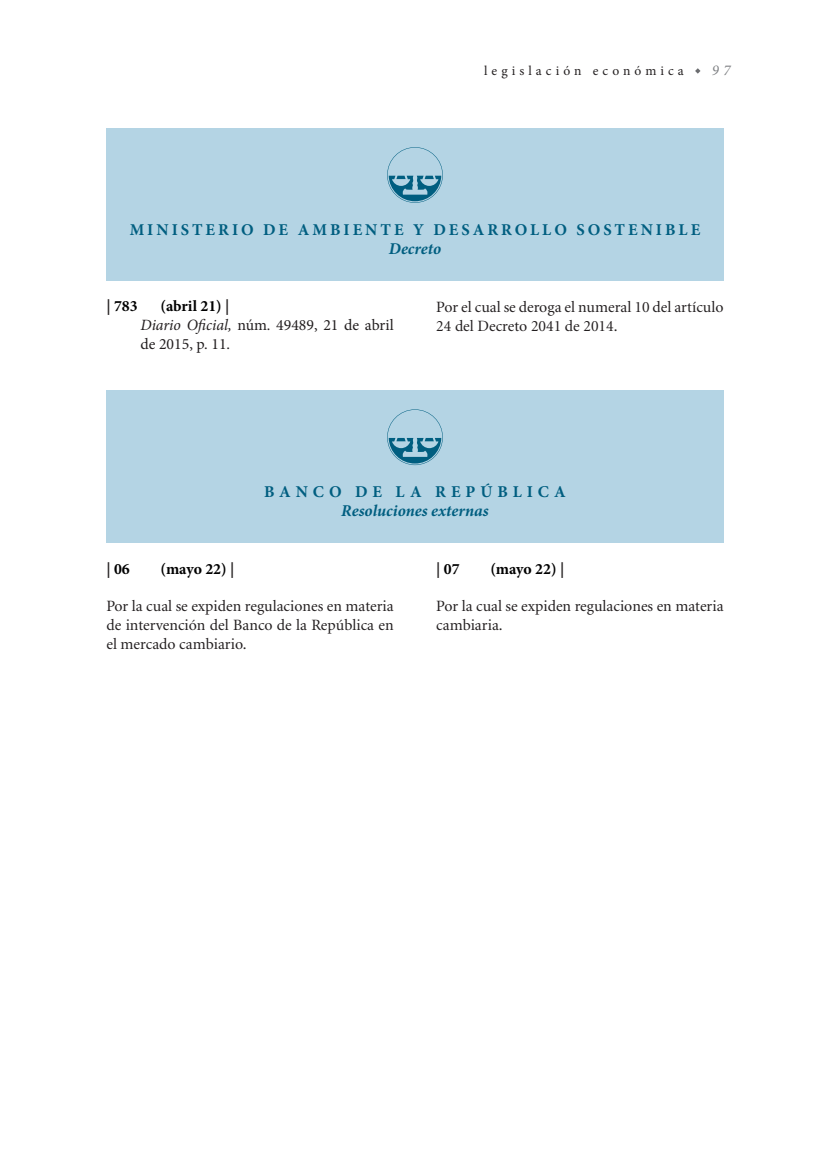
<style>
.page{position:relative;width:830px;height:1170px;background:#fff}
.page>*{position:absolute;margin:0;border:0;box-sizing:border-box;transform-origin:0 0}
.INDICE_titulo{font:700 16.5px "Minion Pro";letter-spacing:.18em;color:#005e80}
.INDICE_subtitulo{font:italic 700 16.5px "Minion Pro";letter-spacing:.005em;color:#005e80}
.INDICE_titulo-2{font:700 16.5px "Minion Pro";letter-spacing:.3em;color:#005e80}
.INIDCE_parrafo{font:15.75px/18.9px "Minion";color:#231f20}
.INDICE_diario{font:15.75px/18.9px "Minion Pro";color:#231f20}
.INDICE_fecha{font:700 15.75px "Minion Pro";color:#000}
.t1{font:italic 15px "Minion Pro";color:#808285}
.t2{font:13.5px "Minion Pro";letter-spacing:.3em;color:#231f20}
.s1{color:#231f20}
.s2{font-style:italic}
</style>
<div class="page">
<svg style="left:695px;top:68px;width:5px;height:6px"></svg>
<div style="left:106px;top:128px;width:617px;height:152px;background:#b4d4e4"></div>
<svg style="left:387px;top:147px;width:55px;height:56px"></svg>
<div style="left:106px;top:390px;width:617px;height:152px;background:#b4d4e4"></div>
<svg style="left:387px;top:409px;width:55px;height:56px"></svg>
<p class="t2" style="left:484px;top:61px;width:201px">legislación económica</p>
<p class="t1" style="left:711px;top:60px;width:20px">9 7</p>
<p class="INDICE_titulo" style="left:130px;top:218px;width:572px">MINISTERIO DE AMBIENTE Y DESARROLLO SOSTENIBLE</p>
<p class="INDICE_subtitulo" style="left:388px;top:237px;width:54px">Decreto</p>
<p class="INDICE_fecha" style="left:106px;top:295px;width:33px"><span class="s1">|</span> 783</p>
<p class="INDICE_fecha" style="left:160px;top:295px;width:70px">(abril 21) <span class="s1">|</span></p>
<p class="INDICE_diario" style="left:140px;top:316px;width:255px"><span class="s2">Diario Oficial,</span> núm. 49489, 21 de abril de 2015, p. 11.</p>
<p class="INIDCE_parrafo" style="left:436px;top:298px;width:288px">Por el cual se deroga el numeral 10 del artículo<br>24 del Decreto 2041 de 2014.</p>
<p class="INDICE_titulo-2" style="left:264px;top:480px;width:303px">BANCO DE LA REPÚBLICA</p>
<p class="INDICE_subtitulo" style="left:341px;top:499px;width:149px">Resoluciones externas</p>
<p class="INDICE_fecha" style="left:106px;top:557px;width:25px"><span class="s1">|</span> 06</p>
<p class="INDICE_fecha" style="left:160px;top:557px;width:75px">(mayo 22) <span class="s1">|</span></p>
<p class="INIDCE_parrafo" style="left:106px;top:597px;width:289px;text-align:justify">Por la cual se expiden regulaciones en materia de intervención del Banco de la República en el mercado cambiario.</p>
<p class="INDICE_fecha" style="left:436px;top:557px;width:25px"><span class="s1">|</span> 07</p>
<p class="INDICE_fecha" style="left:490px;top:557px;width:75px">(mayo 22) <span class="s1">|</span></p>
<p class="INIDCE_parrafo" style="left:436px;top:597px;width:289px">Por la cual se expiden regulaciones en materia cambiaria.</p>
</div>
